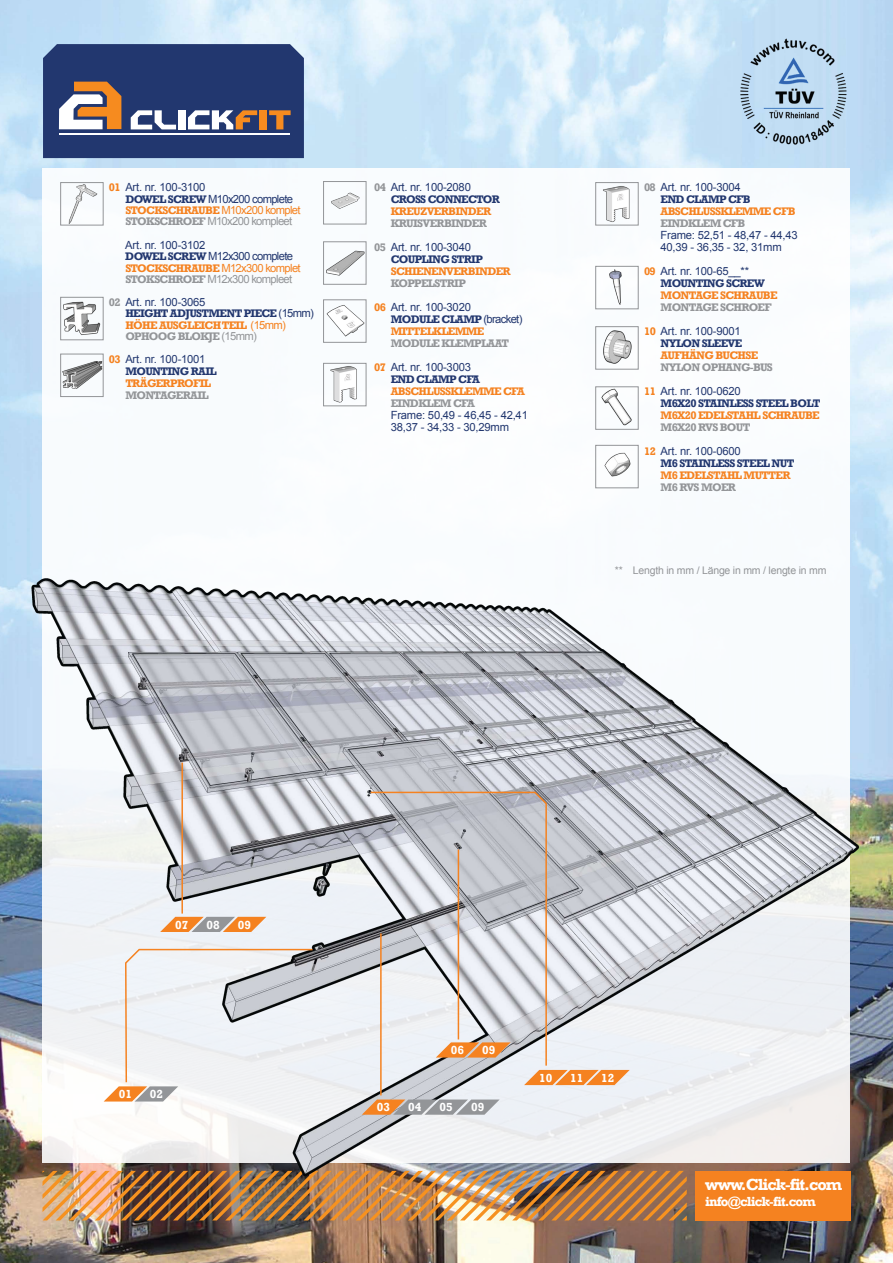
<style>
.page{position:relative;width:893px;height:1263px;background:#fff}
.page>*{position:absolute;margin:0;border:0;box-sizing:border-box;transform-origin:0 0}
.t1{font:700 16.5px "Rockwell";letter-spacing:-.06em;color:#fff}
.t2{font:700 13.5px "Rockwell";letter-spacing:-.06em;color:#fff}
.t3{font:700 12px "Rockwell";color:#fff}
.t4{font:11.25px/12px "Arial";letter-spacing:-.02em;color:#22376f}
.t5{font:700 11.25px/11.2px "Rockwell";letter-spacing:-.06em;color:#f58220}
.t6{font:11.25px/11.2px "Arial";letter-spacing:-.06em;color:#22376f}
.t7{font:700 11.25px "Rockwell";letter-spacing:-.06em;color:#22376f}
.t8{font:700 11.25px "Rockwell";letter-spacing:-.06em;color:#939598}
.t9{font:10.5px "Arial";letter-spacing:-.02em;color:#939598}
.s1{font-family:"Rockwell";font-weight:700;color:#f58220}
.s2{font-family:"Rockwell";font-weight:700}
.s3{color:#f58220}
.s4{font-family:"Rockwell";font-weight:700;color:#939598}
.s5{color:#939598}
.s6{color:#22376f}
.s7{font-family:"Arial";font-weight:400;color:#22376f}
.s8{font-family:"Arial";font-weight:400}
.s9{font-family:"Arial";font-weight:400;color:#939598}
</style>
<div class="page">
<img style="left:0;top:0;width:893px;height:1263px">
<div style="left:43px;top:169px;width:807px;height:994px;background:#fff"></div>
<div style="left:695px;top:1171px;width:155px;height:49px;background:#f58220"></div>
<img style="left:68px;top:184px;width:30px;height:39px">
<div style="left:60px;top:182px;width:44px;height:43px;border:1px solid #939598"></div>
<img style="left:602px;top:185px;width:28px;height:38px">
<div style="left:595px;top:182px;width:44px;height:43px;border:1px solid #939598"></div>
<img style="left:609px;top:269px;width:13px;height:36px">
<div style="left:595px;top:266px;width:44px;height:43px;border:1px solid #939598"></div>
<img style="left:603px;top:330px;width:29px;height:34px">
<div style="left:595px;top:326px;width:44px;height:44px;border:1px solid #939598"></div>
<img style="left:601px;top:388px;width:31px;height:38px">
<div style="left:595px;top:386px;width:44px;height:44px;border:1px solid #939598"></div>
<img style="left:604px;top:452px;width:27px;height:25px">
<div style="left:595px;top:445px;width:44px;height:43px;border:1px solid #939598"></div>
<img style="left:63px;top:301px;width:38px;height:35px">
<div style="left:60px;top:297px;width:44px;height:43px;border:1px solid #939598"></div>
<svg style="left:43px;top:44px;width:261px;height:114px;background:#434e77"></svg>
<img style="left:733px;top:34px;width:117px;height:117px;border-radius:59px">
<img style="left:43px;top:1204px;width:644px;height:16px">
<img style="left:331px;top:192px;width:29px;height:17px">
<div style="left:323px;top:181px;width:43px;height:43px;border:1px solid #939598"></div>
<img style="left:326px;top:250px;width:38px;height:26px">
<div style="left:323px;top:241px;width:43px;height:44px;border:1px solid #939598"></div>
<img style="left:330px;top:366px;width:27px;height:37px">
<div style="left:323px;top:363px;width:43px;height:43px;border:1px solid #939598"></div>
<img style="left:326px;top:304px;width:38px;height:33px">
<div style="left:323px;top:299px;width:43px;height:44px;border:1px solid #939598"></div>
<img style="left:62px;top:361px;width:40px;height:28px">
<div style="left:60px;top:354px;width:44px;height:43px;border:1px solid #939598"></div>
<img style="left:10px;top:570px;width:876px;height:634px">
<hr style="left:380px;top:933px;width:2px;height:162px;background:#f58220">
<hr style="left:181px;top:763px;width:2px;height:150px;background:#f58220">
<svg style="left:369px;top:791px;width:179px;height:276px;background:#ccccd0"></svg>
<svg style="left:104px;top:948px;width:210px;height:153px"></svg>
<svg style="left:524px;top:1070px;width:106px;height:15px;background:#f3974a"></svg>
<svg style="left:362px;top:1099px;width:138px;height:16px;background:#b49f8f"></svg>
<svg style="left:160px;top:917px;width:106px;height:15px;background:#d99c6a"></svg>
<svg style="left:436px;top:1042px;width:75px;height:15px"></svg>
<p class="t6" style="left:125px;top:182px;width:177px;text-indent:-17px"><span class="s1">01</span> Art. nr. 100-3100<br><span class="s2">DOWEL SCREW</span> M10x200 complete<br><span class="s1">STOCKSCHRAUBE</span> <span class="s3">M10x200 komplet<br></span><span class="s4">STOKSCHROEF</span> <span class="s5">M10x200 kompleet</span></p>
<p class="t6" style="left:125px;top:240px;width:177px">Art. nr. 100-3102<br><span class="s2">DOWEL SCREW</span> M12x300 complete<br><span class="s1">STOCKSCHRAUBE</span> <span class="s3">M12x300 komplet<br></span><span class="s4">STOKSCHROEF</span> <span class="s5">M12x300 kompleet</span></p>
<p class="t4" style="left:109px;top:296px;width:98px"><span class="s4">02</span> Art. nr. 100-3065</p>
<p class="t7" style="left:125px;top:307px;width:80px">HEIGHT ADJUSTM</p>
<p class="t5" style="left:125px;top:308px;width:190px;text-indent:94px"><span class="s6">ENT PIECE</span> <span class="s7">(15mm)<br></span>HÖHE AUSGLEICH TEIL <span class="s8">(15mm)<br></span><span class="s5">OPHOOG BLOKJE</span> <span class="s9">(15mm)</span></p>
<p class="t4" style="left:109px;top:353px;width:98px"><span class="s1">03</span> Art. nr. 100-1001</p>
<p class="t7" style="left:125px;top:365px;width:93px">MOUNTING RAIL</p>
<p class="t5" style="left:125px;top:378px;width:87px">TRÄGERPROFIL</p>
<p class="t8" style="left:125px;top:389px;width:85px">MONTAGERAIL</p>
<p class="t4" style="left:374px;top:181px;width:98px"><span class="s4">04</span> Art. nr. 100-2080</p>
<p class="t7" style="left:391px;top:193px;width:108px">CROSS CONNECTOR</p>
<p class="t5" style="left:391px;top:206px;width:99px">KREUZVERBINDER</p>
<p class="t8" style="left:391px;top:217px;width:95px">KRUISVERBIND ER</p>
<p class="t4" style="left:374px;top:241px;width:98px"><span class="s4">05</span> Art. nr. 100-3040</p>
<p class="t7" style="left:391px;top:253px;width:94px">COUPLING STRIP</p>
<p class="t5" style="left:391px;top:266px;width:118px">SCHIENENVERBINDER</p>
<p class="t8" style="left:391px;top:277px;width:77px">KOPPELSTRIP</p>
<p class="t4" style="left:374px;top:301px;width:98px"><span class="s1">06</span> Art. nr. 100-3020</p>
<p class="t5" style="left:391px;top:313px;width:133px;line-height:12px"><span class="s6">MODULE CLAMP</span> <span class="s7">(bracket)<br></span>MITTELKLEMME</p>
<p class="t8" style="left:391px;top:337px;width:116px">MODULE KLEMPLAAT</p>
<p class="t4" style="left:374px;top:361px;width:98px"><span class="s1">07</span> Art. nr. 100-3003</p>
<p class="t7" style="left:374px;top:373px;width:107px">END CLAMP CFA</p>
<p class="t5" style="left:391px;top:386px;width:9px">ABSC</p>
<p class="t5" style="left:419px;top:386px;width:108px">HLUSSKLEMME CFA</p>
<p class="t8" style="left:391px;top:397px;width:86px">EINDKLEM CFA</p>
<p class="t4" style="left:391px;top:409px;width:139px">Frame: 50,49 - 46,45 - 42,41<br>38,37 - 34,33 - 30,29mm</p>
<p class="t4" style="left:644px;top:181px;width:98px"><span class="s4">08</span> Art. nr. 100-3004</p>
<p class="t7" style="left:661px;top:193px;width:91px">END CLAMP CFB</p>
<p class="t5" style="left:661px;top:206px;width:9px">ABSC</p>
<p class="t5" style="left:688px;top:206px;width:109px">HLUSSKLEMME CFB</p>
<p class="t8" style="left:661px;top:217px;width:86px">EINDKLEM CFB</p>
<p class="t4" style="left:661px;top:229px;width:139px">Frame: 52,51 - 48,47 - 44,43<br>40,39 - 36,35 - 32, 31mm</p>
<p class="t4" style="left:644px;top:265px;width:107px"><span class="s1">09</span> Art. nr. 100-65__**</p>
<p class="t7" style="left:661px;top:277px;width:104px">MOUNTING SCREW</p>
<p class="t5" style="left:661px;top:290px;width:118px">MONTAGE SCHRAUBE</p>
<p class="t8" style="left:661px;top:301px;width:109px">MONTAGE SCHROEF</p>
<p class="t4" style="left:644px;top:325px;width:98px"><span class="s1">10</span> Art. nr. 100-9001</p>
<p class="t7" style="left:644px;top:337px;width:100px">NYLON SLEEVE</p>
<p class="t5" style="left:661px;top:350px;width:99px">AUFHÄNG BUCHSE</p>
<p class="t8" style="left:661px;top:361px;width:113px">NYLON OPHANG-BUS</p>
<p class="t4" style="left:644px;top:385px;width:98px"><span class="s1">11</span> Art. nr. 100-0620</p>
<p class="t7" style="left:661px;top:397px;width:157px">M6X20 STAINLESS STEEL BOLT</p>
<p class="t5" style="left:661px;top:410px;width:161px">M6X20 EDELSTAHL SCHRAUBE</p>
<p class="t8" style="left:661px;top:421px;width:88px">M6X20 RVS BOUT</p>
<p class="t4" style="left:644px;top:445px;width:98px"><span class="s1">12</span> Art. nr. 100-0600</p>
<p class="t7" style="left:661px;top:457px;width:131px">M6 STAINLESS STEEL NUT</p>
<p class="t5" style="left:661px;top:470px;width:128px">M6 EDELSTAHL MUTTER</p>
<p class="t8" style="left:661px;top:481px;width:74px">M6 RVS MOER</p>
<p class="t9" style="left:615px;top:564px;width:213px">** Length in mm / Länge in mm / lengte in mm</p>
<p class="t3" style="left:175px;top:917px;width:15px">07</p>
<p class="t3" style="left:207px;top:917px;width:15px">08</p>
<p class="t3" style="left:238px;top:917px;width:15px">09</p>
<p class="t3" style="left:119px;top:1087px;width:15px">01</p>
<p class="t3" style="left:150px;top:1087px;width:15px">02</p>
<p class="t3" style="left:451px;top:1043px;width:15px">06</p>
<p class="t3" style="left:482px;top:1043px;width:15px">09</p>
<p class="t3" style="left:377px;top:1100px;width:15px">03</p>
<p class="t3" style="left:408px;top:1100px;width:15px">04</p>
<p class="t3" style="left:440px;top:1100px;width:15px">05</p>
<p class="t3" style="left:471px;top:1100px;width:15px">09</p>
<p class="t3" style="left:539px;top:1070px;width:15px">10</p>
<p class="t3" style="left:570px;top:1070px;width:15px">11</p>
<p class="t3" style="left:601px;top:1070px;width:15px">12</p>
<h1 class="t1" style="left:705px;top:1175px;width:138px">WWW.CLICK-FIT.COM</h1>
<p class="t2" style="left:705px;top:1194px;width:112px">INFO@CLICK-FIT.COM</p>
</div>
